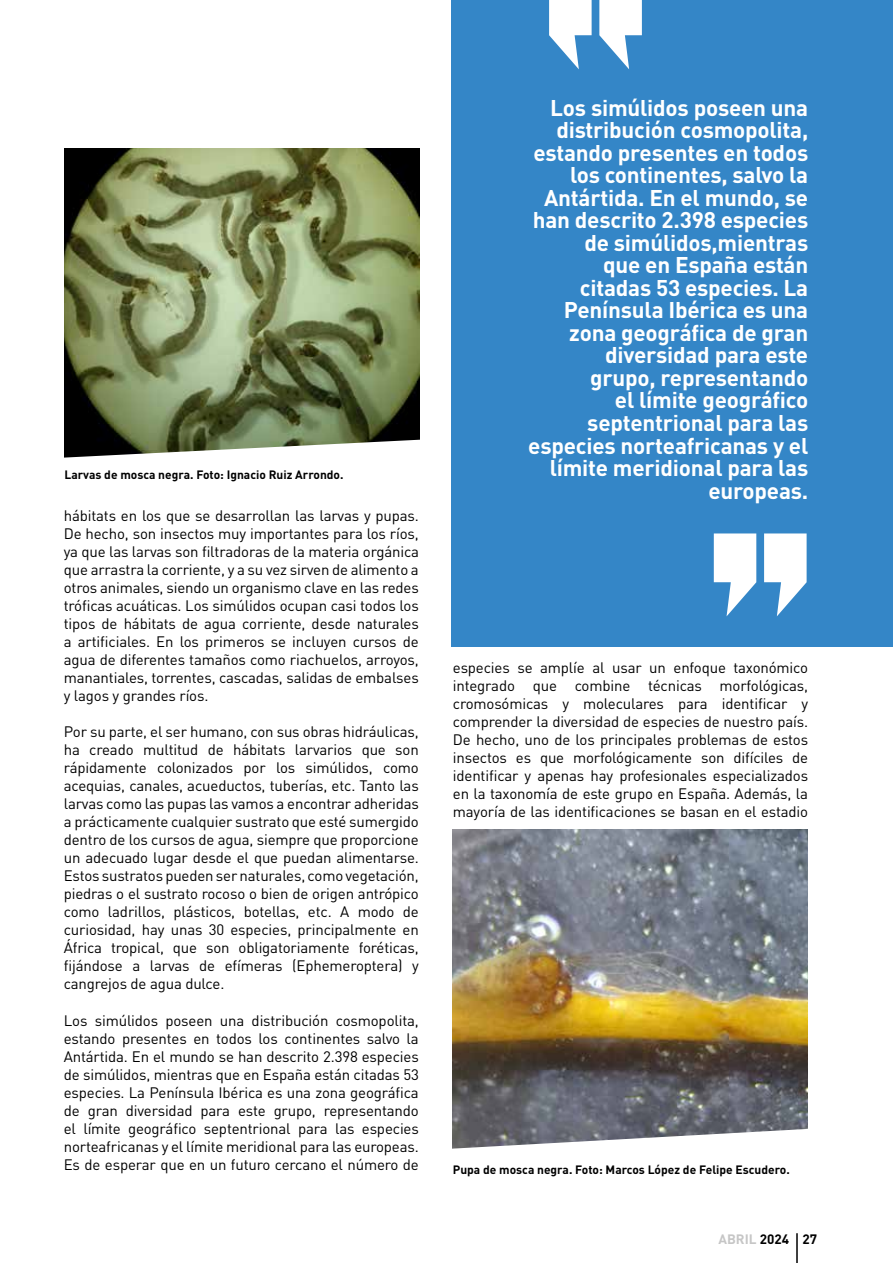
<style>
.page{position:relative;width:893px;height:1263px;background:#fff}
.page>*{position:absolute;margin:0;border:0;box-sizing:border-box;transform-origin:0 0}
.t1{font:700 22.5px/22.5px "DIN Pro";letter-spacing:-.01em;color:#fff;text-align:right}
.t2{font:15px/18px "DIN Pro";letter-spacing:-.01em;color:#000;text-align:justify}
.t3{font:700 13.5px "DIN Pro";color:#000}
.t4{font:700 12px "DIN Pro";color:#000}
.s1{color:#c6c6c6}
</style>
<div class="page">
<hr style="left:796px;top:1233px;width:2px;height:30px;background:#000">
<div style="left:451px;top:0;width:442px;height:646px;background:#3486c7"></div>
<svg style="left:549px;top:0;width:43px;height:69px"></svg>
<svg style="left:599px;top:0;width:43px;height:69px"></svg>
<svg style="left:764px;top:533px;width:43px;height:83px"></svg>
<svg style="left:714px;top:533px;width:42px;height:83px"></svg>
<img style="left:65px;top:149px;width:354px;height:290px">
<svg style="left:64px;top:439px;width:356px;height:19px"></svg>
<img style="left:453px;top:830px;width:354px;height:297px">
<svg style="left:452px;top:1127px;width:356px;height:22px"></svg>
<p class="t4" style="left:65px;top:466px;width:281px">Larvas de mosca negra. Foto: Ignacio Ruiz Arrondo.</p>
<p class="t2" style="left:64px;top:506px;width:357px">hábitats en los que se desarrollan las larvas y pupas.<br>De hecho, son insectos muy importantes para los ríos, ya que las larvas son filtradoras de la materia orgánica que arrastra la corriente, y a su vez sirven de alimento a otros animales, siendo un organismo clave en las redes tróficas acuáticas. Los simúlidos ocupan casi todos los tipos de hábitats de agua corriente, desde naturales a artificiales. En los primeros se incluyen cursos de agua de diferentes tamaños como riachuelos, arroyos, manantiales, torrentes, cascadas, salidas de embalses y lagos y grandes ríos.</p>
<p class="t2" style="left:64px;top:722px;width:357px">Por su parte, el ser humano, con sus obras hidráulicas, ha creado multitud de hábitats larvarios que son rápidamente colonizados por los simúlidos, como acequias, canales, acueductos, tuberías, etc. Tanto las larvas como las pupas las vamos a encontrar adheridas a prácticamente cualquier sustrato que esté sumergido dentro de los cursos de agua, siempre que proporcione un adecuado lugar desde el que puedan alimentarse.<br>Estos sustratos pueden ser naturales, como vegetación, piedras o el sustrato rocoso o bien de origen antrópico como ladrillos, plásticos, botellas, etc. A modo de curiosidad, hay unas 30 especies, principalmente en África tropical, que son obligatoriamente foréticas, fijándose a larvas de efímeras (Ephemeroptera) y cangrejos de agua dulce.</p>
<p class="t2" style="left:64px;top:1011px;width:357px">Los simúlidos poseen una distribución cosmopolita, estando presentes en todos los continentes salvo la Antártida. En el mundo se han descrito 2.398 especies de simúlidos, mientras que en España están citadas 53 especies. La Península Ibérica es una zona geográfica de gran diversidad para este grupo, representando el límite geográfico septentrional para las especies norteafricanas y el límite meridional para las europeas.<br>Es de esperar que en un futuro cercano el número de</p>
<p class="t1" style="left:528px;top:96px;width:282px">Los simúlidos poseen una distribución cosmopolita, estando presentes en todos los continentes, salvo la<br>Antártida. En el mundo, se han descrito 2.398 especies de simúlidos,mientras<br>que en España están citadas 53 especies. La<br>Península Ibérica es una zona geográfica de gran diversidad para este<br>grupo, representando<br>el límite geográfico septentrional para las especies norteafricanas y el límite meridional para las europeas.</p>
<p class="t2" style="left:453px;top:658px;width:357px">especies se amplíe al usar un enfoque taxonómico integrado que combine técnicas morfológicas, cromosómicas y moleculares para identificar y comprender la diversidad de especies de nuestro país.<br>De hecho, uno de los principales problemas de estos insectos es que morfológicamente son difíciles de identificar y apenas hay profesionales especializados en la taxonomía de este grupo en España. Además, la mayoría de las identificaciones se basan en el estadio</p>
<p class="t4" style="left:453px;top:1161px;width:339px">Pupa de mosca negra. Foto: Marcos López de Felipe Escudero.</p>
<p class="t3" style="left:718px;top:1229px;width:100px"><span class="s1">ABRIL</span> 2024 27</p>
</div>
